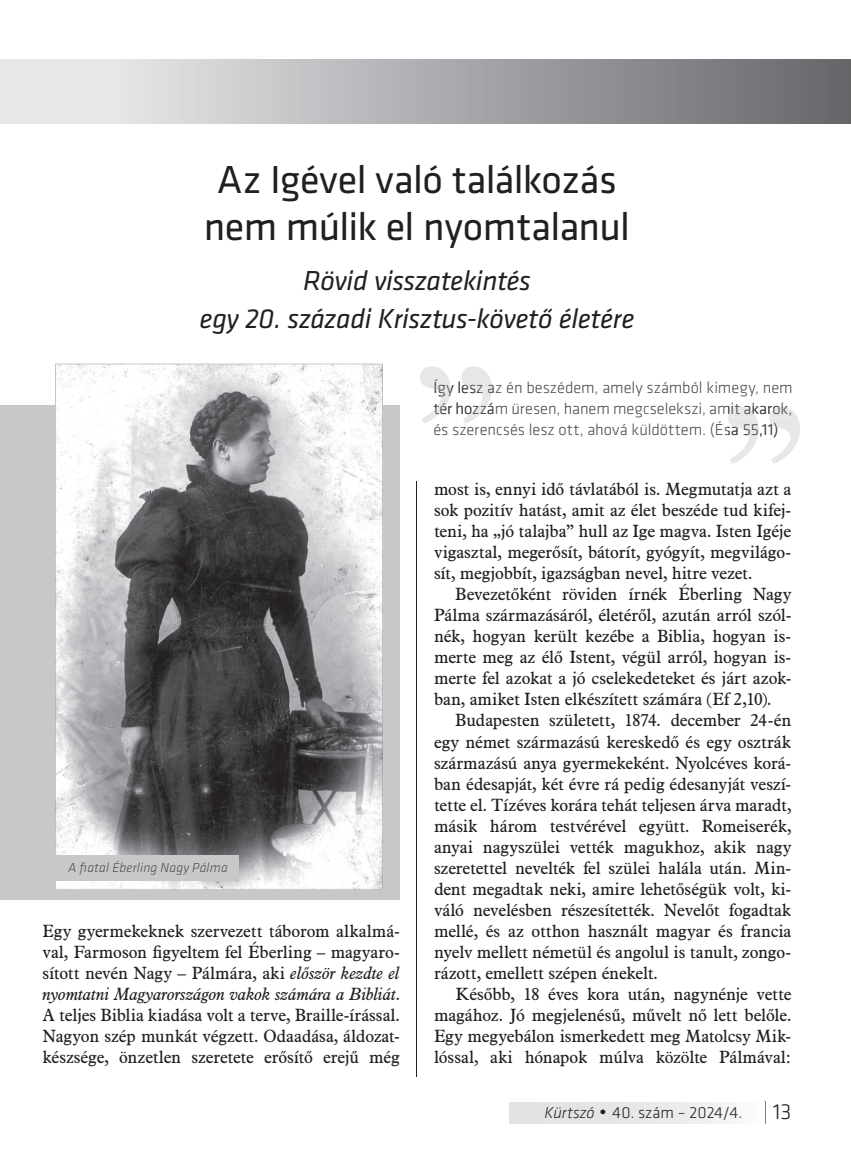
<style>
.page{position:relative;width:851px;height:1149px;background:#fff}
.page>*{position:absolute;margin:0;border:0;box-sizing:border-box;transform-origin:0 0}
.t1{font:300 202.5px "Aldine 721 Lt BT";color:#e6e7e9}
.t2{font:40.5px/46.5px "Klavika CH";letter-spacing:-.015em;color:#231f20;text-align:center}
.t3{font:italic 28.5px/37.5px "Klavika CH";letter-spacing:-.02em;color:#231f20;text-align:center}
.t4{font:17.25px/21px "Aldine 721 BT";letter-spacing:-.005em;color:#231f20;text-align:justify}
.t5{font:300 16.5px/21px "Klavika CH";color:#4b4c4d}
.t6{font:300 16.5px "Klavika CH";color:#231f20}
.t7{font:italic 300 13.5px "Klavika CH";letter-spacing:.015em;color:#4b4c4d}
.s1{font-style:italic}
.s2{font-family:"Aldine 721 BT";font-weight:400}
.s3{font-size:22.5px}
</style>
<div class="page">
<div style="left:509px;top:1101px;width:255px;height:22px;background:linear-gradient(to right,#dddee1,#f7f7f7)"></div>
<div style="left:0;top:405px;width:400px;height:494px;background:#c7c8ca"></div>
<hr style="left:417px;top:480px;width:1px;height:596px;background:#231f20">
<div style="left:0;top:60px;width:850px;height:63px;background:linear-gradient(to right,#f4f5f7,#66686b)"></div>
<svg style="left:435px;top:379px;width:57px;height:17px"></svg>
<svg style="left:434px;top:402px;width:55px;height:15px"></svg>
<hr style="left:434px;top:421px;width:58px;height:2px;background:#e6e7e9">
<svg style="left:728px;top:406px;width:64px;height:11px"></svg>
<svg style="left:728px;top:421px;width:49px;height:16px"></svg>
<svg style="left:55px;top:363px;width:328px;height:526px"></svg>
<div style="left:14px;top:855px;width:225px;height:25px;background:#c7c8ca"></div>
<h2 class="t2" style="left:204px;top:155px;width:428px">Az igével való találkozás nem múlik el nyomtalanul</h2>
<h3 class="t3" style="left:200px;top:261px;width:436px">Rövid visszatekintés<br>egy 20. századi Krisztus-követő életére</h3>
<p class="t7" style="left:68px;top:859px;width:161px">A fiatal Éberling Nagy Pálma</p>
<p class="t4" style="left:43px;top:919px;width:359px">Egy gyermekeknek szervezett táborom alkalmá&shy;val, Farmoson figyeltem fel Éberling – magyaro&shy;sított nevén Nagy – Pálmára, aki <span class="s1">először kezdte el nyomtatni Magyarországon vakok számára a Bibliát</span>.<br>A teljes Biblia kiadása volt a terve, Braille-írással.<br>Nagyon szép munkát végzett. Odaadása, áldozat&shy;készsége, önzetlen szeretete erősítő erejű még</p>
<h1 class="t1" style="left:411px;top:212px;width:93px">„</h1>
<p class="t5" style="left:433px;top:376px;width:361px">Így lesz az én beszédem, amely számból kimegy, nem</p>
<p class="t5" style="left:433px;top:397px;width:361px">tér hozzám üresen, hanem megcselekszi, amit akarok, és szerencsés lesz ott, ahová küldöttem. (Ésa 55,11)</p>
<h1 class="t1" style="left:719px;top:252px;width:93px">„</h1>
<p class="t4" style="left:434px;top:478px;width:359px">most is, ennyi idő távlatából is. Megmutatja azt a sok pozitív hatást, amit az élet beszéde tud kifej&shy;teni, ha „jó talajba” hull az Ige magva. Isten Igéje vigasztal, megerősít, bátorít, gyógyít, megvilágo&shy;sít, megjobbít, igazságban nevel, hitre vezet.</p>
<p class="t4" style="left:434px;top:583px;width:359px;text-indent:21px">Bevezetőként röviden írnék Éberling Nagy Pálma származásáról, életéről, azután arról szól&shy;nék, hogyan került kezébe a Biblia, hogyan is&shy;merte meg az élő Istent, végül arról, hogyan is&shy;merte fel azokat a jó cselekedeteket és járt azok&shy;ban, amiket Isten elkészített számára (Ef 2,10).</p>
<p class="t4" style="left:434px;top:709px;width:359px;text-indent:21px">Budapesten született, 1874. december 24-én egy német származású kereskedő és egy osztrák származású anya gyermekeként. Nyolcéves korá&shy;ban édesapját, két évre rá pedig édesanyját veszí&shy;tette el. Tízéves korára tehát teljesen árva maradt, másik három testvérével együtt. Romeiserék, anyai nagyszülei vették magukhoz, akik nagy szeretettel nevelték fel szülei halála után. Min&shy;dent megadtak neki, amire lehetőségük volt, ki&shy;váló nevelésben részesítették. Nevelőt fogadtak mellé, és az otthon használt magyar és francia nyelv mellett németül és angolul is tanult, zongo&shy;rázott, emellett szépen énekelt.</p>
<p class="t4" style="left:434px;top:982px;width:359px;text-indent:21px">Később, 18 éves kora után, nagynénje vette magához. Jó megjelenésű, művelt nő lett belőle.<br>Egy megyebálon ismerkedett meg Matolcsy Mik&shy;lóssal, aki hónapok múlva közölte Pálmával:</p>
<p class="t6" style="left:544px;top:1101px;width:248px"><span class="s1">Kürtszó</span> <span class="s2">•</span> 40. szám – 2024/4. <span class="s3">| 13</span></p>
</div>
